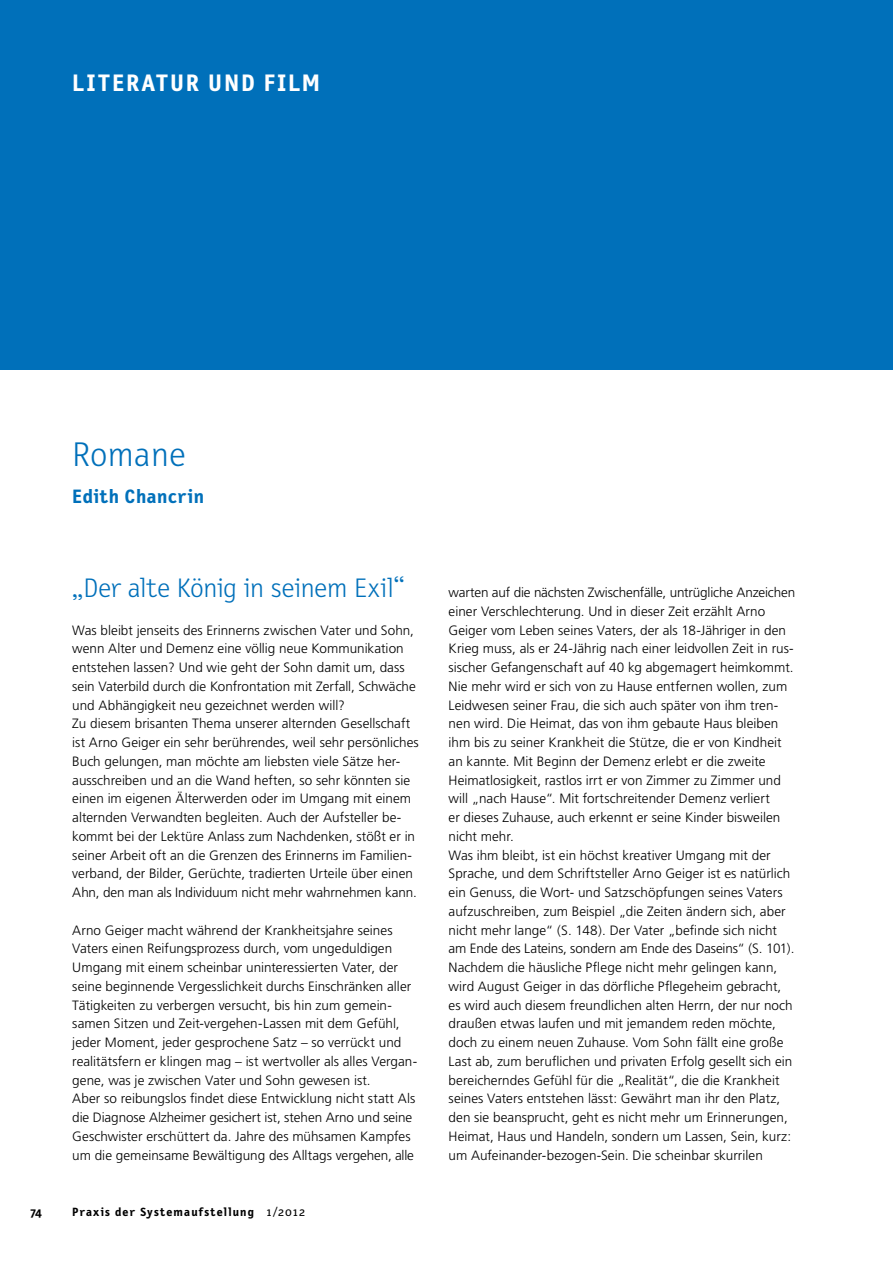
<style>
.page{position:relative;width:893px;height:1263px;background:#fff}
.page>*{position:absolute;margin:0;border:0;box-sizing:border-box;transform-origin:0 0}
.t1{font:300 34.5px "Letter Gothic Text";letter-spacing:.02em;color:#0070ba;scale:1.05 1}
.t2{font:300 27px "Letter Gothic Text";letter-spacing:-.005em;color:#0070ba;scale:1.05 1}
.t3{font:700 24px "Letter Gothic Text";letter-spacing:.07em;color:#fff;scale:1.05 1}
.t4{font:700 19.5px "Letter Gothic Text";letter-spacing:.03em;color:#0070ba;scale:1.05 1}
.t5{font:300 13.5px/18.8px "Frutiger";color:#000}
.t6{font:700 12px "Letter Gothic Text";letter-spacing:.09em;color:#000;scale:1.05 1}
.s1{font-weight:400}
</style>
<div class="page">
<div style="left:0;top:0;width:893px;height:370px;background:#0070ba"></div>
<h3 class="t3" style="left:72px;top:68px;width:237px">Literatur und film</h3>
<h1 class="t1" style="left:72px;top:435px;width:110px">Romane</h1>
<h3 class="t4" style="left:72px;top:485px;width:127px">Edith Chancrin</h3>
<h2 class="t2" style="left:72px;top:573px;width:318px">„Der alte König in seinem Exil“</h2>
<p class="t5" style="left:72px;top:620px;width:348px">Was bleibt jenseits des Erinnerns zwischen Vater und Sohn, wenn Alter und Demenz eine völlig neue Kommunikation entstehen lassen? Und wie geht der Sohn damit um, dass sein Vaterbild durch die Konfrontation mit Zerfall, Schwäche und Abhängigkeit neu gezeichnet werden will?<br>Zu diesem brisanten Thema unserer alternden Gesellschaft ist Arno Geiger ein sehr berührendes, weil sehr persönliches Buch gelungen, man möchte am liebsten viele Sätze her&shy;ausschreiben und an die Wand heften, so sehr könnten sie einen im eigenen Älterwerden oder im Umgang mit einem alternden Verwandten begleiten. Auch der Aufsteller be&shy;kommt bei der Lektüre Anlass zum Nachdenken, stößt er in seiner Arbeit oft an die Grenzen des Erinnerns im Familien&shy;verband, der Bilder, Gerüchte, tradierten Urteile über einen Ahn, den man als Individuum nicht mehr wahrnehmen kann.</p>
<p class="t5" style="left:72px;top:920px;width:346px">Arno Geiger macht während der Krankheitsjahre seines Vaters einen Reifungsprozess durch, vom ungeduldigen Umgang mit einem scheinbar uninteressierten Vater, der seine beginnende Vergesslichkeit durchs Einschränken aller Tätigkeiten zu verbergen versucht, bis hin zum gemein&shy;samen Sitzen und Zeit-vergehen-Lassen mit dem Gefühl, jeder Moment, jeder gesprochene Satz – so verrückt und realitätsfern er klingen mag – ist wertvoller als alles Vergan&shy;gene, was je zwischen Vater und Sohn gewesen ist.<br>Aber so reibungslos findet diese Entwicklung nicht statt Als die Diagnose Alzheimer gesichert ist, stehen Arno und seine Geschwister erschüttert da. Jahre des mühsamen Kampfes um die gemeinsame Bewältigung des Alltags vergehen, alle</p>
<p class="t6" style="left:30px;top:1205px;width:12px">74</p>
<p class="t6" style="left:72px;top:1205px;width:223px">Praxis der Systemaufstellung <span class="s1">1/2012</span></p>
<p class="t5" style="left:449px;top:583px;width:348px">warten auf die nächsten Zwischenfälle, untrügliche Anzeichen einer Verschlechterung. Und in dieser Zeit erzählt Arno Geiger vom Leben seines Vaters, der als 18-Jähriger in den Krieg muss, als er 24-Jährig nach einer leidvollen Zeit in rus&shy;sischer Gefangenschaft auf 40 kg abgemagert heimkommt.<br>Nie mehr wird er sich von zu Hause entfernen wollen, zum Leidwesen seiner Frau, die sich auch später von ihm tren&shy;nen wird. Die Heimat, das von ihm gebaute Haus bleiben ihm bis zu seiner Krankheit die Stütze, die er von Kindheit an kannte. Mit Beginn der Demenz erlebt er die zweite Heimatlosigkeit, rastlos irrt er von Zimmer zu Zimmer und will „nach Hause“. Mit fortschreitender Demenz verliert<br>er dieses Zuhause, auch erkennt er seine Kinder bisweilen nicht mehr.<br>Was ihm bleibt, ist ein höchst kreativer Umgang mit der Sprache, und dem Schriftsteller Arno Geiger ist es natürlich ein Genuss, die Wort- und Satzschöpfungen seines Vaters aufzuschreiben, zum Beispiel „die Zeiten ändern sich, aber nicht mehr lange“ (S. 148). Der Vater „befinde sich nicht am Ende des Lateins, sondern am Ende des Daseins“ (S. 101).<br>Nachdem die häusliche Pflege nicht mehr gelingen kann, wird August Geiger in das dörfliche Pflegeheim gebracht, es wird auch diesem freundlichen alten Herrn, der nur noch draußen etwas laufen und mit jemandem reden möchte, doch zu einem neuen Zuhause. Vom Sohn fällt eine große Last ab, zum beruflichen und privaten Erfolg gesellt sich ein bereicherndes Gefühl für die „Realität“, die die Krankheit seines Vaters entstehen lässt: Gewährt man ihr den Platz, den sie beansprucht, geht es nicht mehr um Erinnerungen, Heimat, Haus und Handeln, sondern um Lassen, Sein, kurz: um Aufeinander-bezogen-Sein. Die scheinbar skurrilen</p>
</div>
